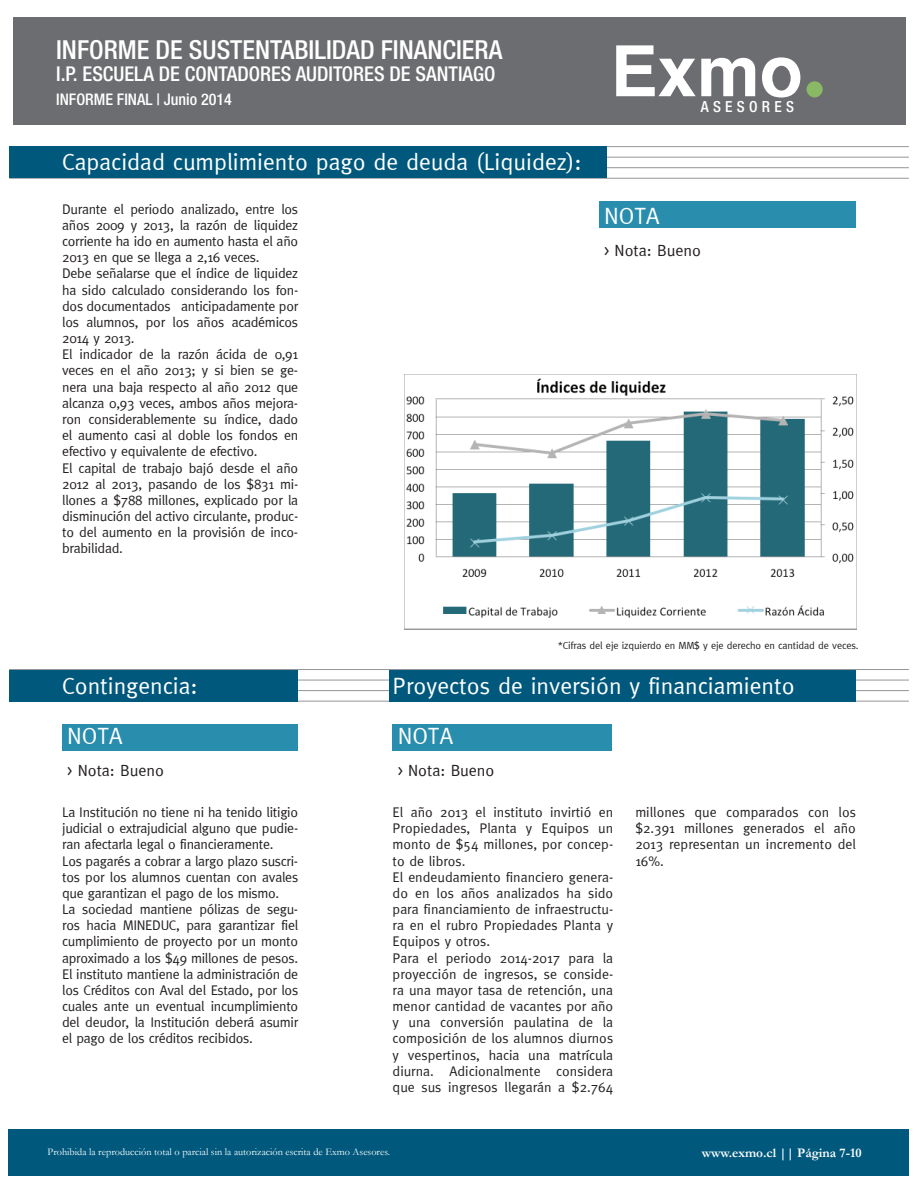
<style>
.page{position:relative;width:918px;height:1188px;background:#fff}
.page>*{position:absolute;margin:0;border:0;box-sizing:border-box;transform-origin:0 0}
.t1{font:500 condensed 26.25px "Helvetica Neue";color:#fff}
.t2{font:23.55px "Meta Normal";color:#fff}
.t3{font:500 condensed 20.4px "Helvetica Neue";color:#fff}
.t4{font:16.2px "Meta Normal";color:#231f20}
.t5{font:500 condensed 16.05px "Helvetica Neue";color:#fff}
.t6{font:500 condensed 15.3px "Helvetica Neue";letter-spacing:.28em;color:#fff}
.t7{font:13.95px/16.2px "Meta Normal";letter-spacing:-.02em;color:#231f20}
.t8{font:13.95px/16.2px "Meta Normal";color:#231f20}
.t9{font:700 13.2px "Garamond";color:#fff}
.t10{font:10.35px "Garamond";color:#fff}
.t11{font:10.35px "Meta Normal";letter-spacing:-.01em;color:#231f20}
</style>
<div class="page">
<hr style="left:9px;top:146px;width:900px;height:1px;background:#939598">
<hr style="left:9px;top:157px;width:900px;height:1px;background:#939598">
<hr style="left:9px;top:167px;width:900px;height:1px;background:#939598">
<hr style="left:9px;top:178px;width:900px;height:1px;background:#939598">
<hr style="left:9px;top:669px;width:900px;height:1px;background:#939598">
<hr style="left:9px;top:680px;width:900px;height:1px;background:#939598">
<hr style="left:9px;top:690px;width:900px;height:1px;background:#939598">
<hr style="left:9px;top:701px;width:900px;height:1px;background:#939598">
<div style="left:9px;top:146px;width:598px;height:32px;background:#00597d"></div>
<div style="left:9px;top:670px;width:289px;height:32px;background:#00597d"></div>
<div style="left:389px;top:670px;width:467px;height:32px;background:#00597d"></div>
<div style="left:9px;top:1130px;width:900px;height:46px;background:#00597d"></div>
<div style="left:599px;top:201px;width:257px;height:27px;background:#298dad"></div>
<div style="left:62px;top:724px;width:236px;height:27px;background:#298dad"></div>
<div style="left:393px;top:724px;width:219px;height:27px;background:#298dad"></div>
<div style="left:13px;top:18px;width:893px;height:107px;background:#6c6d70"></div>
<div style="left:807px;top:81px;width:16px;height:16px;background:#8ab966;border-radius:50%"></div>
<svg style="left:762px;top:57px;width:38px;height:41px"></svg>
<svg style="left:616px;top:45px;width:139px;height:51px"></svg>
<div style="left:772px;top:66px;width:19px;height:25px;background:#6c6d70;border-radius:50%"></div>
<img style="left:405px;top:374px;width:452px;height:255px">
<h1 class="t1" style="left:56px;top:34px;width:448px">INFORME DE SUSTENTABILIDAD FINANCIERA</h1>
<h3 class="t3" style="left:56px;top:62px;width:441px">I.P. ESCUELA DE CONTADORES AUDITORES DE SANTIAGO</h3>
<p class="t5" style="left:56px;top:89px;width:177px">INFORME FINAL | Junio 2014</p>
<h2 class="t2" style="left:62px;top:149px;width:521px">Capacidad cumplimiento pago de deuda (Liquidez):</h2>
<p class="t7" style="left:62px;top:201px;width:238px">Durante el periodo analizado, entre los años 2009 y 2013, la razón de liquidez corriente ha ido en aumento hasta el año 2013 en que se llega a 2,16 veces.<br>Debe señalarse que el índice de liquidez ha sido calculado considerando los fon&shy;dos documentados anticipadamente por los alumnos, por los años académicos 2014 y 2013.<br>El indicador de la razón ácida de 0,91 veces en el año 2013; y si bien se ge&shy;nera una baja respecto al año 2012 que alcanza 0,93 veces, ambos años mejora&shy;ron considerablemente su índice, dado el aumento casi al doble los fondos en efectivo y equivalente de efectivo.<br>El capital de trabajo bajó desde el año 2012 al 2013, pasando de los $831 mi&shy;llones a $788 millones, explicado por la disminución del activo circulante, produc&shy;to del aumento en la provisión de inco&shy;brabilidad.</p>
<h2 class="t2" style="left:604px;top:202px;width:57px">NOTA</h2>
<p class="t6" style="left:701px;top:97px;width:95px">ASESORES</p>
<p class="t4" style="left:604px;top:241px;width:98px">&gt; Nota: Bueno</p>
<p class="t11" style="left:558px;top:639px;width:302px">*Cifras del eje izquierdo en MM$ y eje derecho en cantidad de veces.</p>
<h2 class="t2" style="left:62px;top:672px;width:137px">Contingencia:</h2>
<h2 class="t2" style="left:393px;top:672px;width:404px">Proyectos de inversión y financiamiento</h2>
<h2 class="t2" style="left:67px;top:722px;width:57px">NOTA</h2>
<h2 class="t2" style="left:398px;top:722px;width:57px">NOTA</h2>
<p class="t4" style="left:67px;top:761px;width:98px">&gt; Nota: Bueno</p>
<p class="t4" style="left:398px;top:761px;width:98px">&gt; Nota: Bueno</p>
<p class="t7" style="left:62px;top:804px;width:238px">La Institución no tiene ni ha tenido litigio judicial o extrajudicial alguno que pudie&shy;ran afectarla legal o financieramente.<br>Los pagarés a cobrar a largo plazo suscri&shy;tos por los alumnos cuentan con avales que garantizan el pago de los mismo.<br>La sociedad mantiene pólizas de segu&shy;ros hacia MINEDUC, para garantizar fiel cumplimiento de proyecto por un monto aproximado a los $49 millones de pesos.<br>El instituto mantiene la administración de los Créditos con Aval del Estado, por los cuales ante un eventual incumplimiento del deudor, la Institución deberá asumir el pago de los créditos recibidos.</p>
<p class="t8" style="left:393px;top:804px;width:222px">El año 2013 el instituto invirtió en<br>Propiedades, Planta y Equipos un monto de $54 millones, por concep&shy;to de libros.<br>El endeudamiento financiero genera&shy;do en los años analizados ha sido para financiamiento de infraestructu&shy;ra en el rubro Propiedades Planta y<br>Equipos y otros.<br>Para el periodo 2014-2017 para la proyección de ingresos, se conside&shy;ra una mayor tasa de retención, una menor cantidad de vacantes por año y una conversión paulatina de la composición de los alumnos diurnos y vespertinos, hacia una matrícula diurna. Adicionalmente considera que sus ingresos llegarán a $2.764</p>
<p class="t7" style="left:635px;top:804px;width:222px;text-align:justify">millones que comparados con los $2.391 millones generados el año 2013 representan un incremento del 16%.</p>
<p class="t10" style="left:48px;top:1146px;width:344px">Prohibida la reproducción total o parcial sin la autorización escrita de Exmo Asesores.</p>
<p class="t9" style="left:702px;top:1145px;width:161px">www.exmo.cl || Página 7-10</p>
</div>
